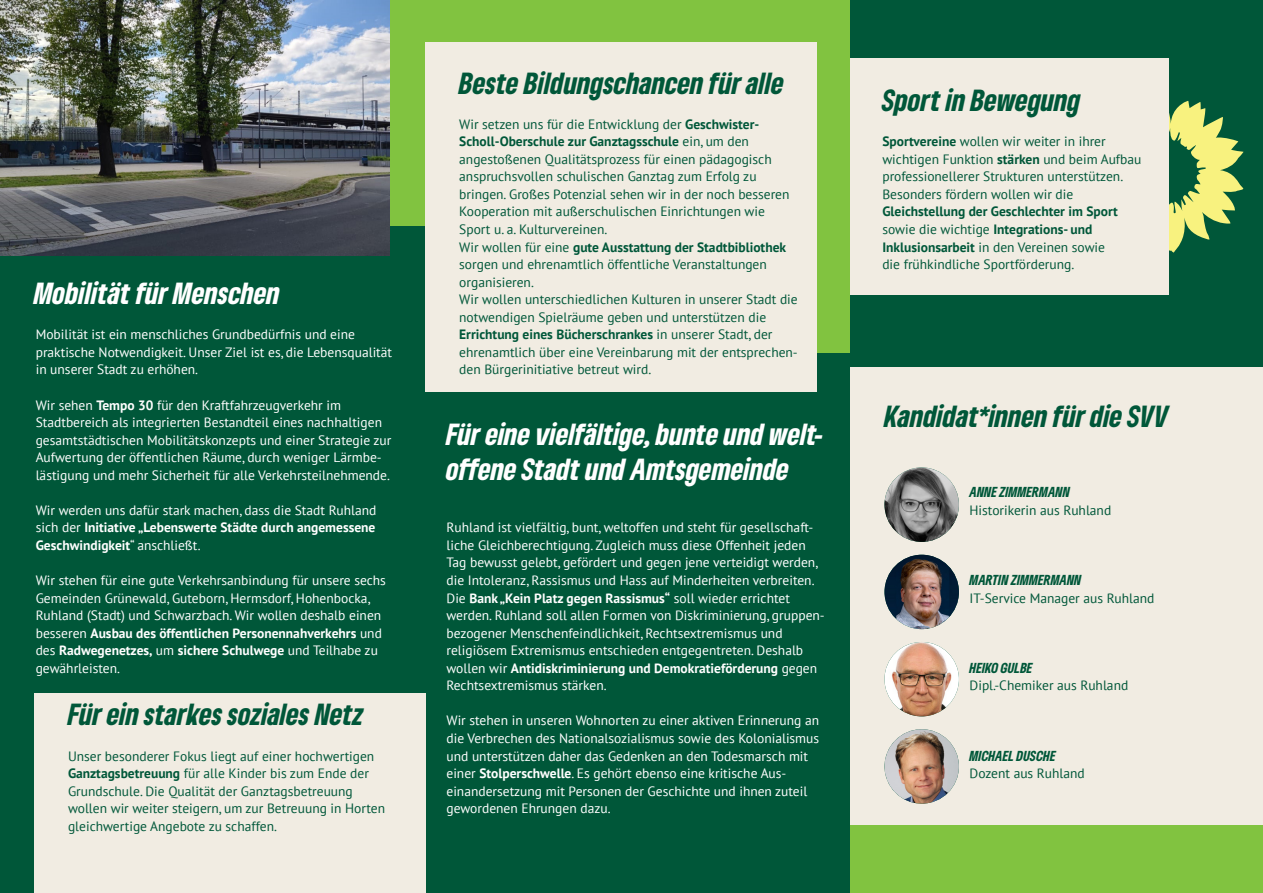
<style>
.page{position:relative;width:1263px;height:893px;background:#fff}
.page>*{position:absolute;margin:0;border:0;box-sizing:border-box;transform-origin:0 0}
.head_19_24_tanne{font:italic 900 condensed 28.5px "Gruene Type";color:#005739}
.head_19_24_tanne-2{font:italic 900 condensed 28.5px/35.1px "Gruene Type";color:#fff}
.head_19_24_white{font:italic 900 condensed 28.5px "Gruene Type";color:#fff}
.copy_9_12_tanne{font:13.5px/17.5px "PT Sans";color:#005739}
.copy_9_12_tanne-2{font:13.5px/17.5px "PT Sans";color:#fff}
.copy_9_12_white{font:13.5px/17.5px "PT Sans";color:#fff}
.copy_9_12_tanne-3{font:italic 900 condensed 13.5px "Gruene Type";color:#005739}
.s1{font-weight:700}
</style>
<div class="page">
<div style="left:0;top:0;width:425px;height:893px;background:#005739"></div>
<div style="left:425px;top:0;width:425px;height:893px;background:#81c340"></div>
<div style="left:414px;top:353px;width:437px;height:540px;background:#005739"></div>
<div style="left:0;top:0;width:425px;height:225px;background:#81c340"></div>
<div style="left:425px;top:43px;width:391px;height:349px;background:#f1ece2"></div>
<div style="left:34px;top:693px;width:391px;height:200px;background:#f1ece2"></div>
<div style="left:850px;top:0;width:413px;height:893px;background:#81c340"></div>
<div style="left:850px;top:0;width:413px;height:398px;background:#005739"></div>
<div style="left:850px;top:368px;width:413px;height:457px;background:#f1ece2"></div>
<div style="left:850px;top:58px;width:319px;height:237px;background:#f1ece2"></div>
<img style="left:0;top:0;width:389px;height:255px">
<img style="left:884px;top:467px;width:75px;height:75px;border-radius:37px">
<img style="left:884px;top:555px;width:75px;height:74px;border-radius:37px">
<img style="left:884px;top:642px;width:75px;height:74px;border-radius:37px">
<img style="left:885px;top:729px;width:74px;height:75px;border-radius:36px">
<svg style="left:1169px;top:100px;width:74px;height:153px"></svg>
<p class="head_19_24_white" style="left:34px;top:274px;width:248px">Mobilität für Menschen</p>
<p class="copy_9_12_white" style="left:36px;top:325px;width:358px">Mobilität ist ein menschliches Grundbedürfnis und eine praktische Notwendigkeit. Unser Ziel ist es, die Lebensqualität in unserer Stadt zu erhöhen.</p>
<p class="copy_9_12_white" style="left:36px;top:396px;width:357px">Wir sehen <span class="s1">Tempo 30</span> für den Kraftfahrzeugverkehr im Stadtbereich als integrierten Bestandteil eines nachhaltigen gesamtstädtischen Mobilitätskonzepts und einer Strategie zur Aufwertung der öffentlichen Räume, durch weniger Lärmbe&shy;lästigung und mehr Sicherheit für alle Verkehrsteilnehmende.</p>
<p class="copy_9_12_white" style="left:36px;top:501px;width:342px;text-align:justify">Wir werden uns dafür stark machen, dass die Stadt Ruhland sich der <span class="s1">Initiative „Lebenswerte Städte durch angemessene Geschwindigkeit</span>“ anschließt.</p>
<p class="copy_9_12_white" style="left:36px;top:571px;width:352px">Wir stehen für eine gute Verkehrsanbindung für unsere sechs Gemeinden Grünewald, Guteborn, Hermsdorf, Hohenbocka, Ruhland (Stadt) und Schwarzbach. Wir wollen deshalb einen besseren <span class="s1">Ausbau des öffentlichen Personennahverkehrs</span> und des <span class="s1">Radwegenetzes,</span> um <span class="s1">sichere Schulwege</span> und Teilhabe zu gewährleisten.</p>
<p class="head_19_24_tanne" style="left:68px;top:696px;width:297px">Für ein starkes soziales Netz</p>
<p class="copy_9_12_tanne" style="left:68px;top:747px;width:319px">Unser besonderer Fokus liegt auf einer hochwertigen <span class="s1">Ganztagsbetreuung</span> für alle Kinder bis zum Ende der Grundschule. Die Qualität der Ganztagsbetreuung wollen wir weiter steigern, um zur Betreuung in Horten gleichwertige Angebote zu schaffen.</p>
<p class="head_19_24_tanne" style="left:459px;top:64px;width:326px">Beste Bildungschancen für alle</p>
<p class="copy_9_12_tanne" style="left:459px;top:115px;width:332px">Wir setzen uns für die Entwicklung der <span class="s1">Geschwister-Scholl-Oberschule zur Ganztagsschule</span> ein, um den angestoßenen Qualitätsprozess für einen pädagogisch anspruchsvollen schulischen Ganztag zum Erfolg zu bringen. Großes Potenzial sehen wir in der noch besseren Kooperation mit außerschulischen Einrichtungen wie Sport u. a. Kulturvereinen.</p>
<p class="copy_9_12_tanne" style="left:459px;top:238px;width:328px">Wir wollen für eine <span class="s1">gute Ausstattung der Stadtbibliothek </span>sorgen und ehrenamtlich öffentliche Veranstaltungen organisieren.</p>
<p class="copy_9_12_tanne" style="left:459px;top:290px;width:340px">Wir wollen unterschiedlichen Kulturen in unserer Stadt die notwendigen Spielräume geben und unterstützen die <span class="s1">Errichtung eines Bücherschrankes</span> in unserer Stadt, der ehrenamtlich über eine Vereinbarung mit der entsprechen&shy;den Bürgerinitiative betreut wird.</p>
<p class="head_19_24_tanne-2" style="left:446px;top:415px;width:379px">Für eine vielfältige, bunte und welt&shy;offene Stadt und Amtsgemeinde</p>
<p class="copy_9_12_tanne-2" style="left:446px;top:518px;width:380px">Ruhland ist vielfältig, bunt, weltoffen und steht für gesellschaft&shy;liche Gleichberechtigung. Zugleich muss diese Offenheit jeden Tag bewusst gelebt, gefördert und gegen jene verteidigt werden, die Intoleranz, Rassismus und Hass auf Minderheiten verbreiten.<br>Die <span class="s1">Bank „Kein Platz gegen Rassismus“</span> soll wieder errichtet werden. Ruhland soll allen Formen von Diskriminierung, gruppen&shy;bezogener Menschenfeindlichkeit, Rechtsextremismus und religiösem Extremismus entschieden entgegentreten. Deshalb wollen wir <span class="s1">Antidiskriminierung und Demokratieförderung</span> gegen Rechtsextremismus stärken.</p>
<p class="copy_9_12_tanne-2" style="left:446px;top:712px;width:374px">Wir stehen in unseren Wohnorten zu einer aktiven Erinnerung an die Verbrechen des Nationalsozialismus sowie des Kolonialismus und unterstützen daher das Gedenken an den Todesmarsch mit einer <span class="s1">Stolperschwelle</span>. Es gehört ebenso eine kritische Aus&shy;einandersetzung mit Personen der Geschichte und ihnen zuteil gewordenen Ehrungen dazu.</p>
<p class="head_19_24_tanne" style="left:882px;top:81px;width:200px">Sport in Bewegung</p>
<p class="copy_9_12_tanne" style="left:882px;top:132px;width:261px"><span class="s1">Sportvereine</span> wollen wir weiter in ihrer wichtigen Funktion <span class="s1">stärken</span> und beim Aufbau professionellerer Strukturen unterstützen.<br>Besonders fördern wollen wir die <span class="s1">Gleichstellung der Geschlechter im Sport </span>sowie die wichtige <span class="s1">Integrations- und Inklusionsarbeit</span> in den Vereinen sowie<br>die frühkindliche Sportförderung.</p>
<p class="head_19_24_tanne" style="left:884px;top:397px;width:285px">Kandidat*innen für die SVV</p>
<p class="copy_9_12_tanne-3" style="left:969px;top:483px;width:102px">ANNE ZIMMERMANN</p>
<p class="copy_9_12_tanne" style="left:969px;top:501px;width:143px">Historikerin aus Ruhland</p>
<p class="copy_9_12_tanne-3" style="left:969px;top:571px;width:113px">MARTIN ZIMMERMANN</p>
<p class="copy_9_12_tanne" style="left:969px;top:589px;width:186px">IT-Service Manager aus Ruhland</p>
<p class="copy_9_12_tanne-3" style="left:969px;top:659px;width:65px">HEIKO GULBE</p>
<p class="copy_9_12_tanne" style="left:969px;top:676px;width:160px">Dipl.-Chemiker aus Ruhland</p>
<p class="copy_9_12_tanne-3" style="left:969px;top:746px;width:88px">MICHAEL DUSCHE</p>
<p class="copy_9_12_tanne" style="left:969px;top:764px;width:117px">Dozent aus Ruhland</p>
</div>
